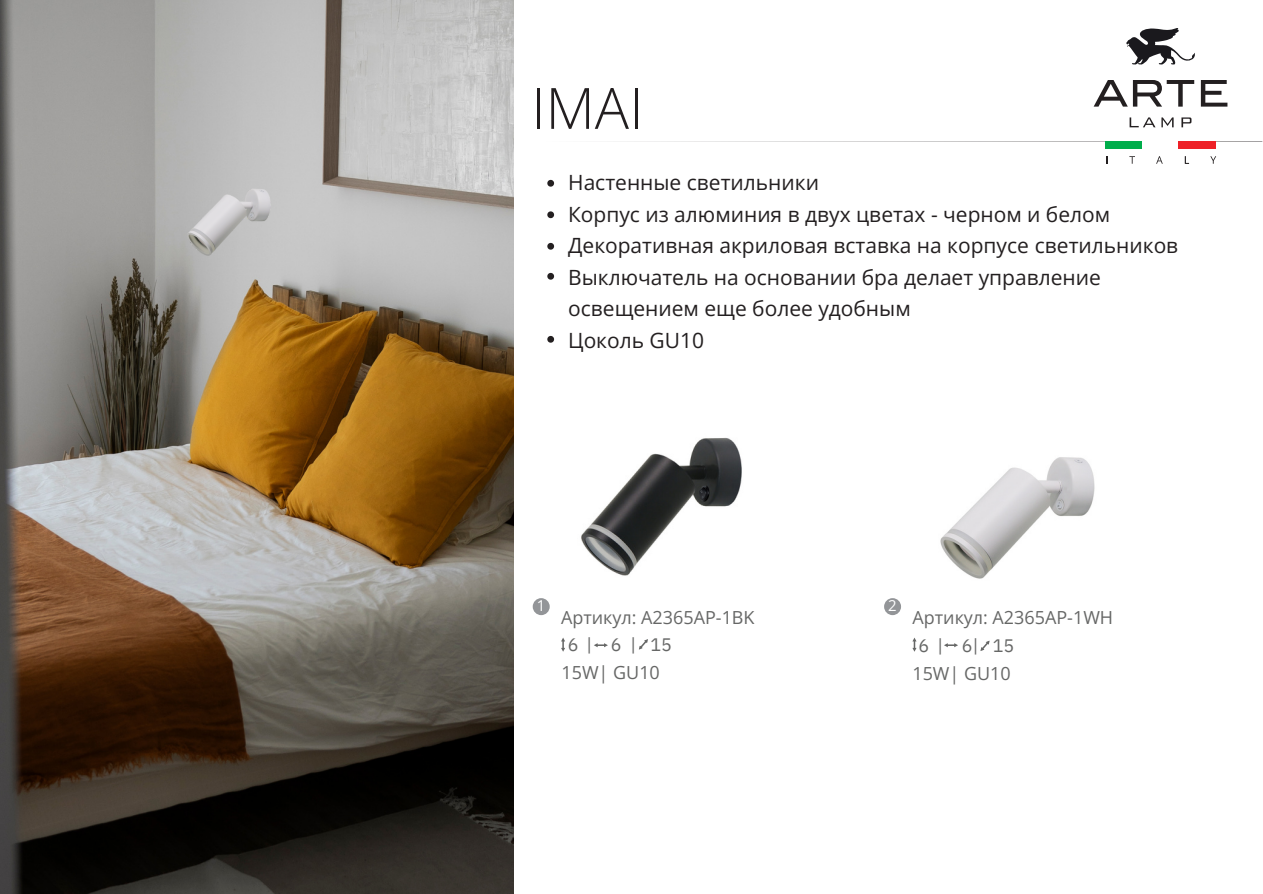
<style>
.page{position:relative;width:1263px;height:894px;background:#fff}
.page>*{position:absolute;margin:0;border:0;box-sizing:border-box;transform-origin:0 0}
.t1{font:300 57px "Open Sans";color:#231f20}
.t2{font:21px/31.5px "Open Sans";color:#231f20}
.t3{font:18px/28px "Open Sans";color:#666766}
.t4{font:15px "Open Sans";color:#fff}
.s1{font-family:"IBM Plex Sans"}
</style>
<div class="page">
<div style="left:533px;top:598px;width:17px;height:17px;background:#939598;border-radius:50%"></div>
<div style="left:884px;top:598px;width:17px;height:17px;background:#939598;border-radius:50%"></div>
<svg style="left:1126px;top:28px;width:69px;height:36px"></svg>
<hr style="left:533px;top:141px;width:729px;height:1px;background:#231f20">
<div style="left:1105px;top:141px;width:37px;height:7px;background:#00ad4b"></div>
<div style="left:1142px;top:141px;width:37px;height:7px;background:#fff"></div>
<div style="left:1179px;top:141px;width:37px;height:7px;background:#ee2127"></div>
<svg style="left:1129px;top:156px;width:6px;height:8px"></svg>
<svg style="left:1156px;top:156px;width:7px;height:8px"></svg>
<svg style="left:1185px;top:156px;width:4px;height:8px"></svg>
<svg style="left:1210px;top:156px;width:6px;height:8px"></svg>
<svg style="left:1094px;top:80px;width:100px;height:27px"></svg>
<svg style="left:1201px;top:80px;width:26px;height:27px"></svg>
<svg style="left:1129px;top:117px;width:26px;height:10px"></svg>
<svg style="left:1161px;top:117px;width:13px;height:10px"></svg>
<svg style="left:1181px;top:117px;width:10px;height:10px"></svg>
<img style="left:581px;top:437px;width:161px;height:139px">
<img style="left:940px;top:457px;width:155px;height:122px">
<img style="left:0;top:0;width:514px;height:892px">
<img style="left:179px;top:171px;width:94px;height:94px">
<svg style="left:547px;top:180px;width:7px;height:6px"></svg>
<svg style="left:547px;top:211px;width:7px;height:7px"></svg>
<svg style="left:547px;top:243px;width:7px;height:6px"></svg>
<svg style="left:547px;top:273px;width:7px;height:6px"></svg>
<svg style="left:547px;top:336px;width:7px;height:6px"></svg>
<svg style="left:561px;top:637px;width:4px;height:14px"></svg>
<svg style="left:912px;top:637px;width:4px;height:14px"></svg>
<svg style="left:594px;top:643px;width:14px;height:4px"></svg>
<svg style="left:944px;top:643px;width:14px;height:4px"></svg>
<svg style="left:639px;top:639px;width:9px;height:11px"></svg>
<svg style="left:980px;top:640px;width:10px;height:11px"></svg>
<p class="t1" style="left:531px;top:68px;width:113px">IMAI</p>
<p class="t2" style="left:568px;top:166px;width:612px">Настенные светильники<br>Корпус из алюминия в двух цветах - черном и белом Декоративная акриловая вставка на корпусе светильников Выключатель на основании бра делает управление освещением еще более удобным<br>Цоколь GU10</p>
<p class="t4" style="left:537px;top:594px;width:10px">1</p>
<p class="t4" style="left:888px;top:594px;width:10px">2</p>
<p class="t3" style="left:561px;top:603px;width:195px">Артикул: A2365AP-1BK</p>
<p class="t3" style="left:561px;top:630px;width:112px;text-indent:6px"><span class="s1">6 | 6 | 15<br></span>15W| GU10</p>
<p class="t3" style="left:912px;top:603px;width:202px">Артикул: A2365AP-1WH</p>
<p class="t3" style="left:912px;top:630px;width:103px;text-align:center"><span class="s1">6 | 6| 15<br></span>15W| GU10</p>
</div>
